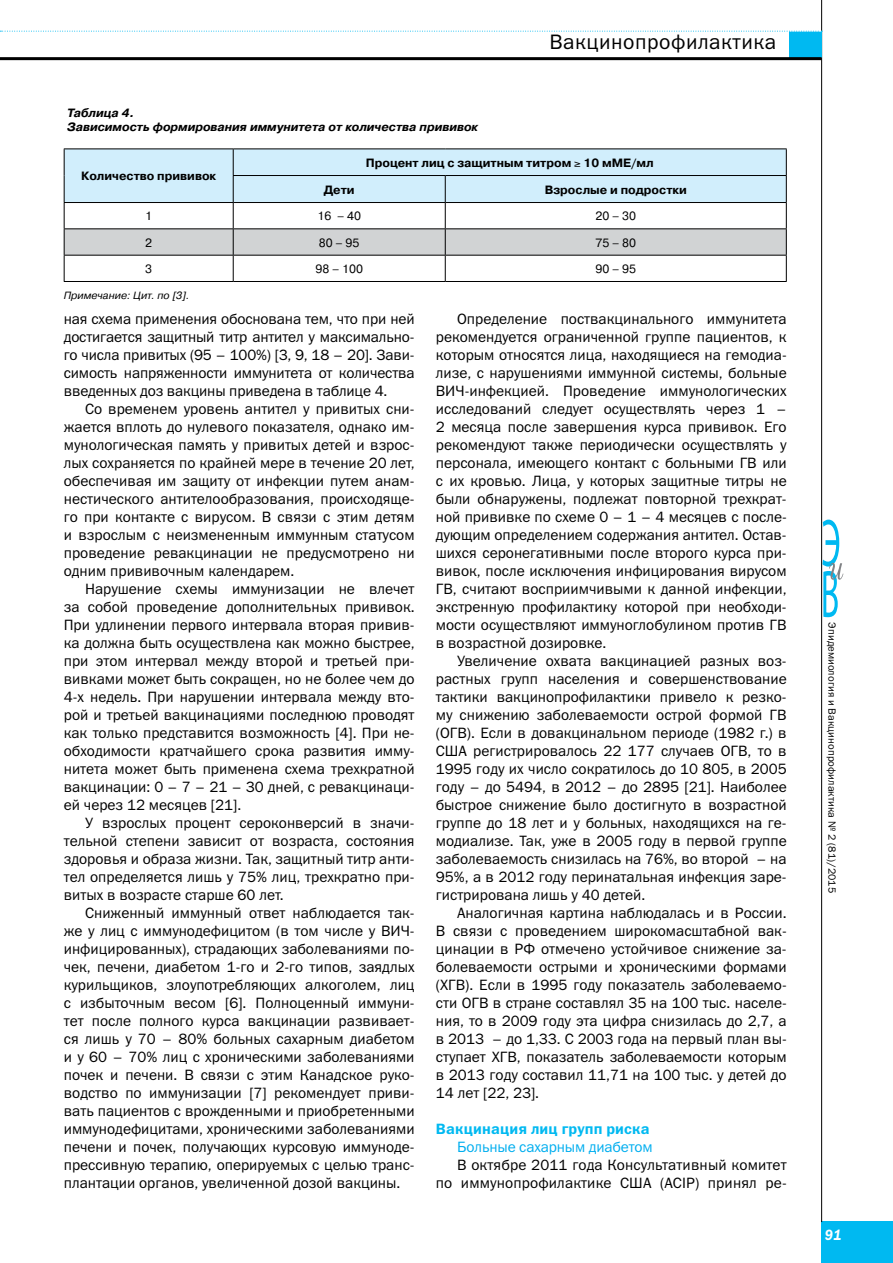
<style>
.page{position:relative;width:893px;height:1263px;background:#fff}
.page>*{position:absolute;margin:0;border:0;box-sizing:border-box;transform-origin:0 0}
.t1{font:21px "Franklin Gothic Book C";letter-spacing:.025em;color:#000}
.t2{font:15px/18px "Franklin Gothic Book C";color:#000;text-align:justify}
.t3{font:15px "Franklin Gothic Demi C";letter-spacing:.01em;color:#00b9f1}
.t4{font:15px "Franklin Gothic Book C";letter-spacing:-.01em;color:#00aeef}
.t5{font:italic 15px "Franklin Gothic Demi C";color:#fff;scale:.9 1}
.t6{font:700 12px "Pragmatica C";color:#000}
.t7{font:italic 700 12px/14.2px "Pragmatica C";color:#000}
.t8{font:12px "Pragmatica C";color:#000}
.t9{font:10.5px "Franklin Gothic Book C";letter-spacing:.005em;color:#000}
.t10{font:italic 10.5px "Pragmatica C";color:#000}
</style>
<div class="page">
<div style="left:821px;top:1222px;width:72px;height:41px;background:#00b9f1"></div>
<hr style="left:821px;top:0;width:1px;height:1222px;background:#000">
<svg style="left:822px;top:520px;width:21px;height:97px"></svg>
<div style="left:789px;top:31px;width:32px;height:26px;background:#00b9f1"></div>
<svg style="left:0;top:31px;width:822px;height:1px"></svg>
<hr style="left:0;top:57px;width:822px;height:3px;background:#000">
<svg style="left:64px;top:149px;width:723px;height:132px"></svg>
<hr style="left:64px;top:281px;width:169px;height:1px;background:#000">
<hr style="left:233px;top:281px;width:212px;height:1px;background:#000">
<hr style="left:445px;top:281px;width:342px;height:1px;background:#000">
<h1 class="t1" style="left:549px;top:31px;width:228px">Вакцинопрофилактика</h1>
<p class="t7" style="left:67px;top:106px;width:412px">Таблица 4.<br>Зависимость формирования иммунитета от количества прививок</p>
<p class="t6" style="left:81px;top:170px;width:137px">Количество прививок</p>
<p class="t6" style="left:366px;top:156px;width:289px">Процент лиц с защитным титром ≥ 10 мМЕ/мл</p>
<p class="t6" style="left:324px;top:183px;width:32px">Дети</p>
<p class="t6" style="left:545px;top:183px;width:144px">Взрослые и подростки</p>
<p class="t8" style="left:145px;top:210px;width:8px">1</p>
<p class="t8" style="left:318px;top:210px;width:45px">16 – 40</p>
<p class="t8" style="left:595px;top:210px;width:42px">20 – 30</p>
<p class="t8" style="left:145px;top:236px;width:8px">2</p>
<p class="t8" style="left:319px;top:236px;width:42px">80 – 95</p>
<p class="t8" style="left:595px;top:236px;width:42px">75 – 80</p>
<p class="t8" style="left:145px;top:262px;width:8px">3</p>
<p class="t8" style="left:315px;top:262px;width:49px">98 – 100</p>
<p class="t8" style="left:595px;top:262px;width:42px">90 – 95</p>
<p class="t10" style="left:64px;top:289px;width:127px">Примечание: Цит. по [3].</p>
<p class="t2" style="left:64px;top:310px;width:352px">ная схема применения обоснована тем, что при ней достигается защитный титр антител у максимально&shy;го числа привитых (95 – 100%) [3, 9, 18 – 20]. Зави&shy;симость напряженности иммунитета от количества введенных доз вакцины приведена в таблице 4.</p>
<p class="t2" style="left:64px;top:400px;width:352px;text-indent:21px">Со временем уровень антител у привитых сни&shy;жается вплоть до нулевого показателя, однако им&shy;мунологическая память у привитых детей и взрос&shy;лых сохраняется по крайней мере в течение 20 лет, обеспечивая им защиту от инфекции путем анам&shy;нестического антителообразования, происходяще&shy;го при контакте с вирусом. В связи с этим детям и взрослым с неизмененным иммунным статусом проведение ревакцинации не предусмотрено ни одним прививочным календарем.</p>
<p class="t2" style="left:64px;top:580px;width:352px;text-indent:21px">Нарушение схемы иммунизации не влечет за собой проведение дополнительных прививок.<br>При удлинении первого интервала вторая привив&shy;ка должна быть осуществлена как можно быстрее, при этом интервал между второй и третьей при&shy;вивками может быть сокращен, но не более чем до 4-х недель. При нарушении интервала между вто&shy;рой и третьей вакцинациями последнюю проводят как только представится возможность [4]. При не&shy;обходимости кратчайшего срока развития имму&shy;нитета может быть применена схема трехкратной вакцинации: 0 – 7 – 21 – 30 дней, с ревакцинаци&shy;ей через 12 месяцев [21].</p>
<p class="t2" style="left:64px;top:814px;width:352px;text-indent:21px">У взрослых процент сероконверсий в значи&shy;тельной степени зависит от возраста, состояния здоровья и образа жизни. Так, защитный титр анти&shy;тел определяется лишь у 75% лиц, трехкратно при&shy;витых в возрасте старше 60 лет.</p>
<p class="t2" style="left:64px;top:904px;width:352px;text-indent:21px">Сниженный иммунный ответ наблюдается так&shy;же у лиц с иммунодефицитом (в том числе у ВИЧ&shy;инфицированных), страдающих заболеваниями по&shy;чек, печени, диабетом 1-го и 2-го типов, заядлых курильщиков, злоупотребляющих алкоголем, лиц с избыточным весом [6]. Полноценный иммуни&shy;тет после полного курса вакцинации развивает&shy;ся лишь у 70 – 80% больных сахарным диабетом и у 60 – 70% лиц с хроническими заболеваниями почек и печени. В связи с этим Канадское руко&shy;водство по иммунизации [7] рекомендует приви&shy;вать пациентов с врожденными и приобретенными иммунодефицитами, хроническими заболеваниями печени и почек, получающих курсовую иммуноде&shy;прессивную терапию, оперируемых с целью транс&shy;плантации органов, увеличенной дозой вакцины.</p>
<p class="t2" style="left:436px;top:310px;width:352px;text-indent:21px">Определение поствакцинального иммунитета рекомендуется ограниченной группе пациентов, к которым относятся лица, находящиеся на гемодиа&shy;лизе, с нарушениями иммунной системы, больные ВИЧ-инфекцией. Проведение иммунологических исследований следует осуществлять через 1 – 2 месяца после завершения курса прививок. Его рекомендуют также периодически осуществлять у персонала, имеющего контакт с больными ГВ или с их кровью. Лица, у которых защитные титры не были обнаружены, подлежат повторной трехкрат&shy;ной прививке по схеме 0 – 1 – 4 месяцев с после&shy;дующим определением содержания антител. Остав&shy;шихся серонегативными после второго курса при&shy;вивок, после исключения инфицирования вирусом ГВ, считают восприимчивыми к данной инфекции, экстренную профилактику которой при необходи&shy;мости осуществляют иммуноглобулином против ГВ в возрастной дозировке.</p>
<p class="t2" style="left:436px;top:652px;width:352px;text-indent:21px">Увеличение охвата вакцинацией разных воз&shy;растных групп населения и совершенствование тактики вакцинопрофилактики привело к резко&shy;му снижению заболеваемости острой формой ГВ (ОГВ). Если в довакцинальном периоде (1982 г.) в США регистрировалось 22 177 случаев ОГВ, то в 1995 году их число сократилось до 10 805, в 2005 году – до 5494, в 2012 – до 2895 [21]. Наиболее быстрое снижение было достигнуто в возрастной группе до 18 лет и у больных, находящихся на ге&shy;модиализе. Так, уже в 2005 году в первой группе заболеваемость снизилась на 76%, во второй – на 95%, а в 2012 году перинатальная инфекция заре&shy;гистрирована лишь у 40 детей.</p>
<p class="t2" style="left:436px;top:904px;width:352px;text-indent:21px">Аналогичная картина наблюдалась и в России.<br>В связи с проведением широкомасштабной вак&shy;цинации в РФ отмечено устойчивое снижение за&shy;болеваемости острыми и хроническими формами (ХГВ). Если в 1995 году показатель заболеваемо&shy;сти ОГВ в стране составлял 35 на 100 тыс. населе&shy;ния, то в 2009 году эта цифра снизилась до 2,7, а в 2013 – до 1,33. С 2003 года на первый план вы&shy;ступает ХГВ, показатель заболеваемости которым в 2013 году составил 11,71 на 100 тыс. у детей до 14 лет [22, 23].</p>
<p class="t3" style="left:436px;top:1120px;width:215px">Вакцинация лиц групп риска</p>
<p class="t4" style="left:457px;top:1139px;width:197px">Больные сахарным диабетом</p>
<p class="t2" style="left:436px;top:1156px;width:352px;text-align:right">В октябре 2011 года Консультативный комитет<br>по иммунопрофилактике США (ACIP) принял ре-</p>
<p class="t9" style="left:838px;top:622px;width:272px;rotate:90deg">Эпидемиология и Вакцинопрофилактика № 2 (81)/2015</p>
<p class="t5" style="left:825px;top:1226px;width:20px">91</p>
</div>
